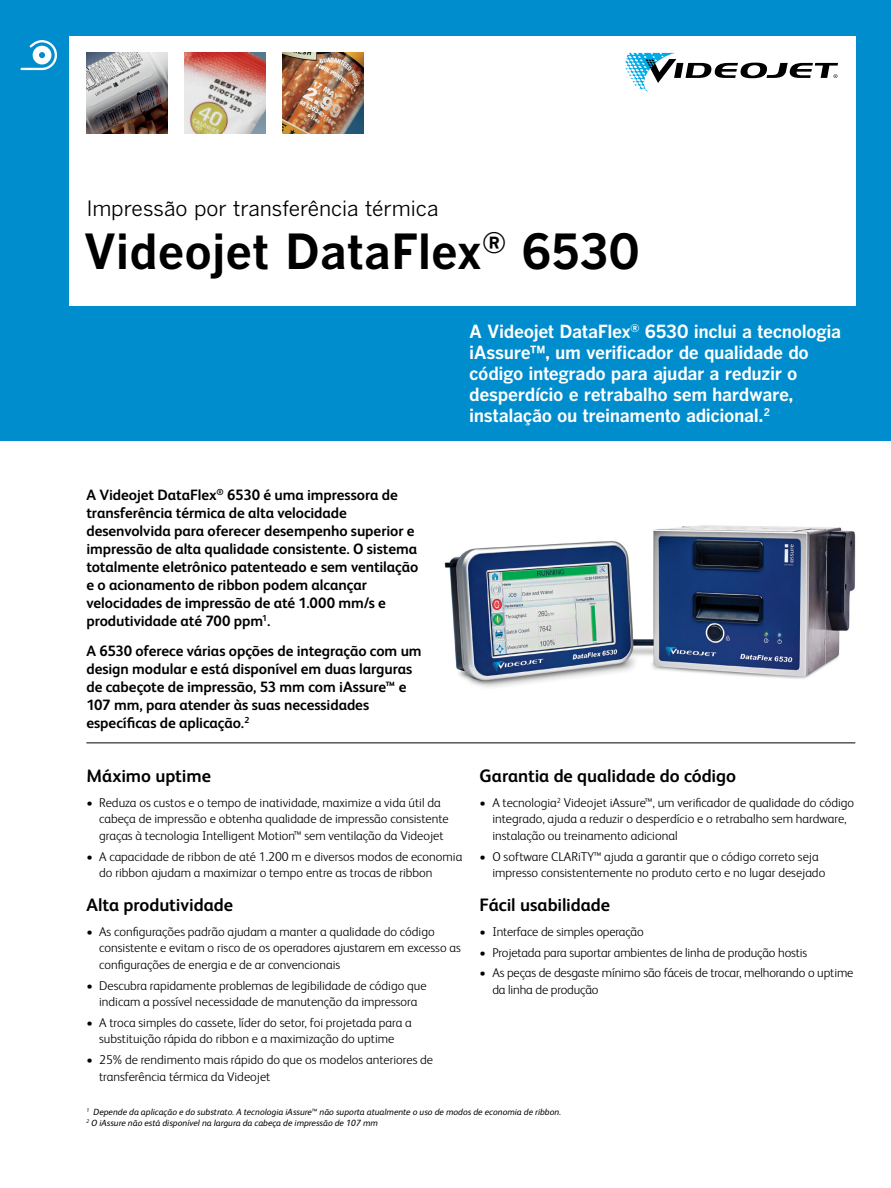
<style>
.page{position:relative;width:891px;height:1188px;background:#fff}
.page>*{position:absolute;margin:0;border:0;box-sizing:border-box;transform-origin:0 0}
.t1{font:700 48px "Benton Gothic";color:#000}
.t2{font:21px "Benton Gothic";letter-spacing:-.005em;color:#000}
.t3{font:700 18px/21px "Benton Gothic";letter-spacing:-.02em;color:#fff}
.t4{font:700 18px "FS Albert Pro";letter-spacing:-.005em;color:#000}
.t5{font:700 15px/18px "FS Albert Pro";letter-spacing:-.005em;color:#000}
.t6{font:300 12.75px/16.5px "FS Albert Pro";color:#000}
.t7{font:italic 9px/10.5px "FS Albert Pro";color:#000}
</style>
<div class="page">
<div style="left:0;top:0;width:891px;height:441px;background:#008dcd"></div>
<div style="left:69px;top:36px;width:786px;height:270px;background:#fff"></div>
<svg style="left:21px;top:40px;width:36px;height:30px"></svg>
<svg style="left:625px;top:53px;width:213px;height:39px"></svg>
<img style="left:283px;top:53px;width:81px;height:81px">
<img style="left:86px;top:53px;width:81px;height:81px">
<img style="left:185px;top:53px;width:81px;height:81px">
<img style="left:444px;top:525px;width:412px;height:163px">
<hr style="left:86px;top:742px;width:769px;height:1px;background:#000">
<h2 class="t2" style="left:86px;top:197px;width:354px">Impressão por transferência térmica</h2>
<h1 class="t1" style="left:84px;top:224px;width:558px">Videojet DataFlex<sup>®</sup> 6530</h1>
<h3 class="t3" style="left:469px;top:321px;width:373px">A Videojet DataFlex<sup>®</sup> 6530 inclui a tecnologia iAssure™, um verificador de qualidade do código integrado para ajudar a reduzir o desperdício e retrabalho sem hardware, instalação ou treinamento adicional.<sup>2</sup></h3>
<p class="t5" style="left:86px;top:485px;width:333px">A Videojet DataFlex<sup>®</sup> 6530 é uma impressora de transferência térmica de alta velocidade desenvolvida para oferecer desempenho superior e impressão de alta qualidade consistente. O sistema totalmente eletrônico patenteado e sem ventilação e o acionamento de ribbon podem alcançar velocidades de impressão de até 1.000 mm/s e produtividade até 700 ppm<sup>1</sup>.</p>
<p class="t5" style="left:86px;top:641px;width:337px">A 6530 oferece várias opções de integração com um design modular e está disponível em duas larguras de cabeçote de impressão, 53 mm com iAssure™ e 107 mm, para atender às suas necessidades específicas de aplicação.<sup>2</sup></p>
<h3 class="t4" style="left:86px;top:763px;width:126px">Máximo uptime</h3>
<p class="t6" style="left:99px;top:794px;width:351px;text-indent:-13px">• Reduza os custos e o tempo de inatividade, maximize a vida útil da cabeça de impressão e obtenha qualidade de impressão consistente graças à tecnologia Intelligent Motion™ sem ventilação da Videojet</p>
<p class="t6" style="left:99px;top:847px;width:365px;text-indent:-13px">• A capacidade de ribbon de até 1.200 m e diversos modos de economia do ribbon ajudam a maximizar o tempo entre as trocas de ribbon</p>
<h3 class="t4" style="left:86px;top:892px;width:148px">Alta produtividade</h3>
<p class="t6" style="left:99px;top:923px;width:363px;text-indent:-13px">• As configurações padrão ajudam a manter a qualidade do código consistente e evitam o risco de os operadores ajustarem em excesso as configurações de energia e de ar convencionais</p>
<p class="t6" style="left:86px;top:976px;width:342px;text-align:center">• Descubra rapidamente problemas de legibilidade de código que indicam a possível necessidade de manutenção da impressora</p>
<p class="t6" style="left:86px;top:1014px;width:327px;text-align:center">• A troca simples do cassete, líder do setor, foi projetada para a substituição rápida do ribbon e a maximização do uptime</p>
<p class="t6" style="left:99px;top:1051px;width:336px;text-indent:-13px">• 25% de rendimento mais rápido do que os modelos anteriores de transferência térmica da Videojet</p>
<h3 class="t4" style="left:480px;top:763px;width:258px">Garantia de qualidade do código</h3>
<p class="t6" style="left:492px;top:794px;width:363px;text-indent:-13px">• A tecnologia<sup>2</sup> Videojet iAssure™, um verificador de qualidade do código integrado, ajuda a reduzir o desperdício e o retrabalho sem hardware, instalação ou treinamento adicional</p>
<p class="t6" style="left:492px;top:847px;width:334px;text-indent:-13px">• O software CLARiTY™ ajuda a garantir que o código correto seja impresso consistentemente no produto certo e no lugar desejado</p>
<h3 class="t4" style="left:480px;top:892px;width:132px">Fácil usabilidade</h3>
<p class="t6" style="left:480px;top:923px;width:166px">• Interface de simples operação</p>
<p class="t6" style="left:480px;top:943px;width:329px">• Projetada para suportar ambientes de linha de produção hostis</p>
<p class="t6" style="left:492px;top:964px;width:363px;text-indent:-13px">• As peças de desgaste mínimo são fáceis de trocar, melhorando o uptime da linha de produção</p>
<p class="t7" style="left:86px;top:1106px;width:476px"><sup>1</sup> Depende da aplicação e do substrato. A tecnologia iAssure™ não suporta atualmente o uso de modos de economia de ribbon.<br><sup>2</sup> O iAssure não está disponível na largura da cabeça de impressão de 107 mm</p>
</div>
